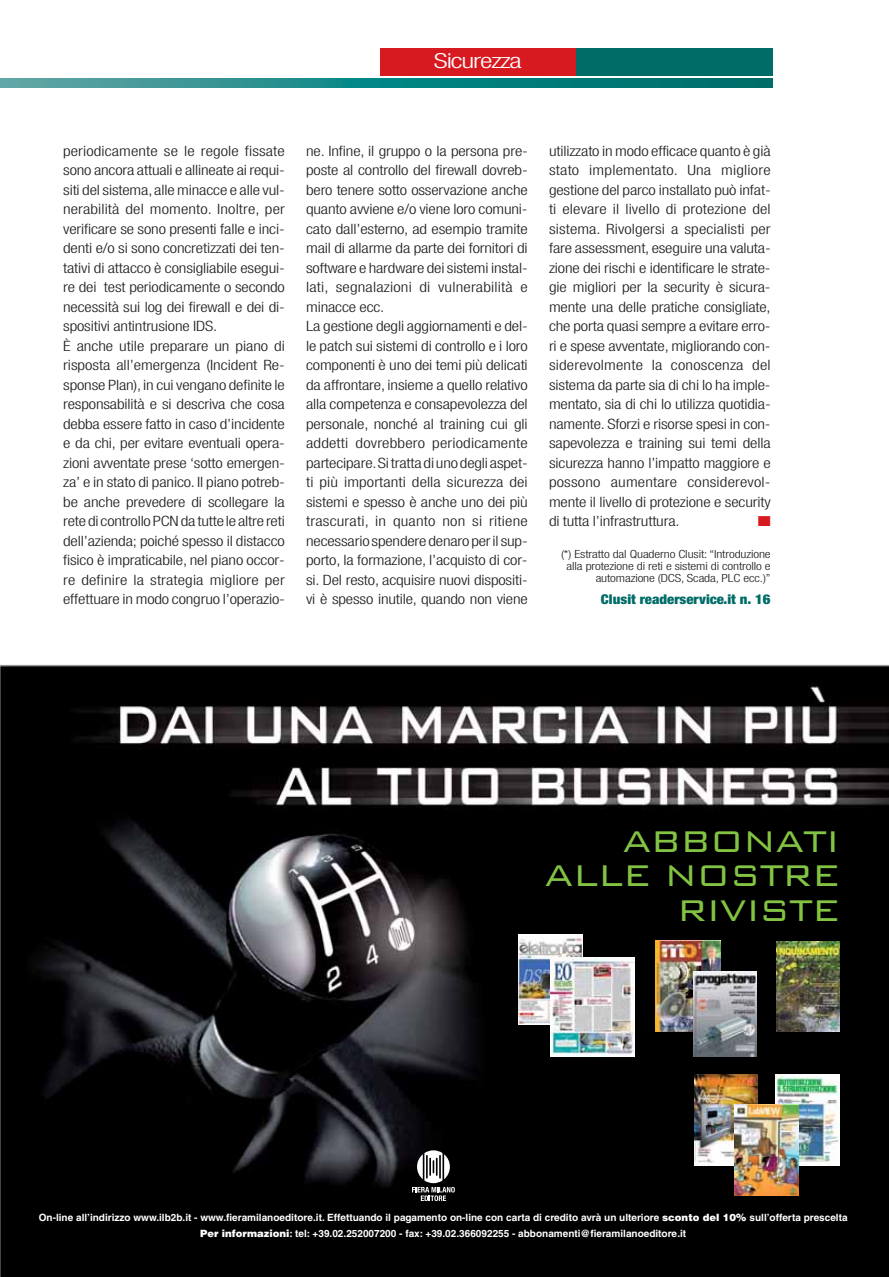
<style>
.page{position:relative;width:889px;height:1277px;background:#fff}
.page>*{position:absolute;margin:0;border:0;box-sizing:border-box;transform-origin:0 0}
.t1{font:40.05px/35px "Bank Gothic Light+WXSALE";letter-spacing:-.025em;color:#82c343;text-align:right}
.t2{font:300 condensed 20.7px "Helvetica Neue LT";letter-spacing:-.04em;color:#fff;scale:1.4 1}
.t3{font:300 condensed 14.25px/19.5px "Helvetica Neue LT";letter-spacing:-.01em;color:#231f20;scale:1.2 1}
.t4{font:14.25px "Zapf Dingbats";color:#d71920;scale:1.2 1}
.t5{font:900 condensed 13.5px "Helvetica Neue LT";color:#006c67;scale:1.1 1}
.t6{font:300 condensed 11.25px/12px "Helvetica Neue LT";letter-spacing:-.01em;color:#231f20;text-align:right;scale:1.2 1}
.t7{font:10.05px/15.9px "Helvetica LT Bold+SVWDBL";color:#fff;text-align:center}
.s1{font-family:"Helvetica LT Black+SQPKIM"}
</style>
<div class="page">
<div style="left:380px;top:48px;width:196px;height:28px;background:#d71920"></div>
<div style="left:576px;top:48px;width:196px;height:28px;background:#006c67"></div>
<svg style="left:0;top:79px;width:772px;height:8px;background:#1b8785"></svg>
<svg style="left:0;top:665px;width:888px;height:612px;background:#212121"></svg>
<h2 class="t2" style="left:434px;top:53px;width:64px">Sicurezza</h2>
<p class="t3" style="left:63px;top:143px;width:186px">periodicamente se le regole fissate sono ancora attuali e allineate ai requi&shy;siti del sistema, alle minacce e alle vul&shy;nerabilità del momento. Inoltre, per verificare se sono presenti falle e inci&shy;denti e/o si sono concretizzati dei ten&shy;tativi di attacco è consigliabile esegui&shy;re dei test periodicamente o secondo necessità sui log dei firewall e dei di - spositivi antintrusione IDS.<br>È anche utile preparare un piano di risposta all’emergenza (Incident Re - sponse Plan), in cui vengano definite le responsabilità e si descriva che cosa debba essere fatto in caso d’incidente e da chi, per evitare eventuali opera&shy;zioni avventate prese ‘sotto emergen&shy;za’ e in stato di panico. Il piano potreb&shy;be anche prevedere di scollegare la rete di controllo PCN da tutte le altre reti dell’azienda; poiché spesso il distacco fisico è impraticabile, nel piano occor&shy;re definire la strategia migliore per effettuare in modo congruo l’operazio-</p>
<p class="t3" style="left:306px;top:143px;width:186px">ne. Infine, il gruppo o la persona pre&shy;poste al controllo del firewall dovreb&shy;bero tenere sotto osservazione anche quanto avviene e/o viene loro comuni&shy;cato dall’esterno, ad esempio tramite mail di allarme da parte dei fornitori di software e hardware dei sistemi instal&shy;lati, segnalazioni di vulnerabilità e minacce ecc.<br>La gestione degli aggiornamenti e del&shy;le patch sui sistemi di controllo e i loro componenti è uno dei temi più delicati da affrontare, insieme a quello relativo alla competenza e consapevolezza del personale, nonché al training cui gli addetti dovrebbero periodicamente partecipare. Si tratta di uno degli aspet&shy;ti più importanti della sicurezza dei sistemi e spesso è anche uno dei più trascurati, in quanto non si ritiene necessario spendere denaro per il sup&shy;porto, la formazione, l’acquisto di cor&shy;si. Del resto, acquisire nuovi dispositi&shy;vi è spesso inutile, quando non viene</p>
<p class="t3" style="left:549px;top:143px;width:186px;text-align:justify">utilizzato in modo efficace quanto è già stato implementato. Una migliore gestione del parco installato può infat&shy;ti elevare il livello di protezione del sistema. Rivolgersi a specialisti per fare assessment, eseguire una valuta&shy;zione dei rischi e identificare le strate&shy;gie migliori per la security è sicura&shy;mente una delle pratiche consigliate, che porta quasi sempre a evitare erro&shy;ri e spese avventate, migliorando con&shy;siderevolmente la conoscenza del sistema da parte sia di chi lo ha imple&shy;mentato, sia di chi lo utilizza quotidia&shy;namente. Sforzi e risorse spesi in con&shy;sapevolezza e training sui temi della sicurezza hanno l’impatto maggiore e possono aumentare considerevol&shy;mente il livello di protezione e security di tutta l’infrastruttura.</p>
<p class="t4" style="left:757px;top:514px;width:12px">■</p>
<p class="t6" style="left:561px;top:549px;width:176px">(*) Estratto dal Quaderno Clusit: “Introduzione alla protezione di reti e sistemi di controllo e automazione (DCS, Scada, PLC ecc.)”</p>
<p class="t5" style="left:601px;top:595px;width:156px">Clusit readerservice.it n. 16</p>
<h1 class="t1" style="left:544px;top:820px;width:297px">ABBONATI<br>ALLE NOSTRE<br>RIVISTE</h1>
<p class="t7" style="left:39px;top:1210px;width:810px">On-line all’indirizzo www.ilb2b.it - www.fieramilanoeditore.it. Effettuando il pagamento on-line con carta di credito avrà un ulteriore <span class="s1">sconto del 10%</span> sull’offerta prescelta<br><span class="s1">Per informazioni</span>: tel: +39.02.252007200 - fax: +39.02.366092255 - abbonamenti@fieramilanoeditore.it</p>
</div>
